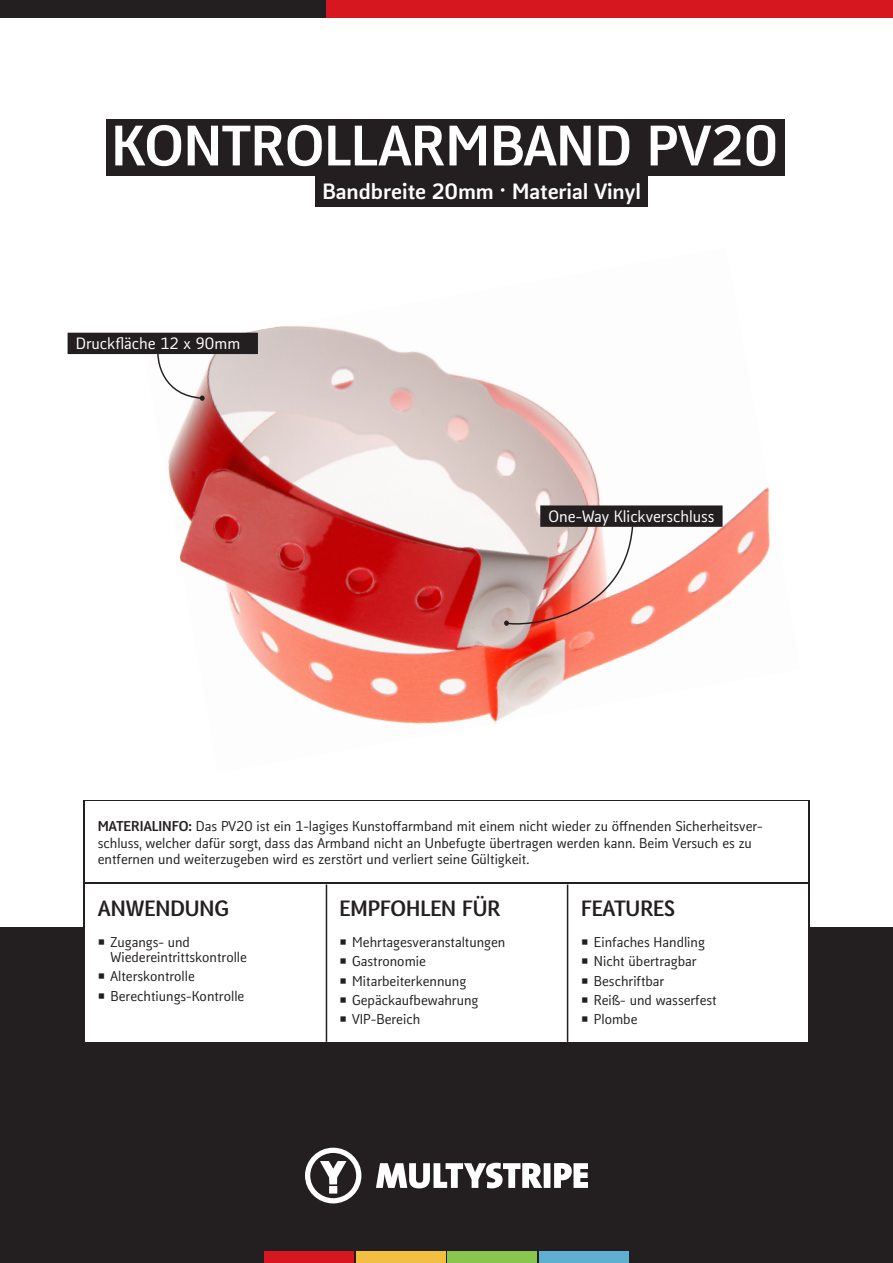
<style>
.page{position:relative;width:893px;height:1263px;background:#fff}
.page>*{position:absolute;margin:0;border:0;box-sizing:border-box;transform-origin:0 0}
.Headline_4__weiss_au{font:800 54px "Kofi Pure Sans";color:#fff}
.Headline_2{font:700 21px "Kofi Red";color:#231f20}
.Headline_1{font:800 21px "Kofi Pure Sans";color:#fff}
.Beschreibung{font:500 15.6px "Kofi Pure Sans";color:#fff}
.Fliesstext{font:500 13.5px/16.5px "Kofi Pure Sans";color:#231f20}
.Liste{font:500 13.5px/15px "Kofi Pure Sans";color:#231f20}
.s1{font-weight:800}
</style>
<div class="page">
<img style="left:144px;top:325px;width:626px;height:399px">
<div style="left:0;top:927px;width:893px;height:336px;background:#231f20"></div>
<div style="left:265px;top:1251px;width:89px;height:12px;background:#d7171f"></div>
<div style="left:356px;top:1251px;width:89px;height:12px;background:#f3bf42"></div>
<div style="left:448px;top:1251px;width:89px;height:12px;background:#89c650"></div>
<div style="left:539px;top:1251px;width:89px;height:12px;background:#5eafd0"></div>
<div style="left:0;top:0;width:893px;height:17px;background:#d7171f"></div>
<div style="left:83px;top:800px;width:727px;height:246px;background:#231f20"></div>
<div style="left:85px;top:884px;width:723px;height:158px;background:#fff"></div>
<div style="left:85px;top:801px;width:723px;height:81px;background:#fff"></div>
<hr style="left:326px;top:884px;width:1px;height:158px;background:#231f20">
<hr style="left:567px;top:884px;width:1px;height:158px;background:#231f20">
<div style="left:106px;top:119px;width:679px;height:56px;background:#231f20"></div>
<div style="left:315px;top:174px;width:332px;height:33px;background:#231f20"></div>
<img style="left:504px;top:525px;width:130px;height:102px">
<div style="left:540px;top:505px;width:183px;height:22px;background:#231f20"></div>
<svg style="left:155px;top:354px;width:50px;height:47px"></svg>
<div style="left:68px;top:333px;width:190px;height:21px;background:#231f20"></div>
<svg style="left:305px;top:1148px;width:283px;height:55px"></svg>
<div style="left:0;top:0;width:326px;height:17px;background:#231f20"></div>
<p class="Headline_4__weiss_au" style="left:111px;top:108px;width:668px">KONTROLLARMBAND PV20</p>
<p class="Headline_1" style="left:322px;top:176px;width:320px">Bandbreite 20mm · Material Vinyl</p>
<p class="Beschreibung" style="left:76px;top:333px;width:166px">Druckfläche 12 x 90mm</p>
<p class="Beschreibung" style="left:549px;top:506px;width:167px">One-Way Klickverschluss</p>
<p class="Fliesstext" style="left:98px;top:818px;width:666px"><span class="s1">MATERIALINFO:</span> Das PV20 ist ein 1-lagiges Kunstoffarmband mit einem nicht wieder zu öffnenden Sicherheitsver&shy;schluss, welcher dafür sorgt, dass das Armband nicht an Unbefugte übertragen werden kann. Beim Versuch es zu</p>
<p class="Fliesstext" style="left:98px;top:851px;width:433px">entfernen und weiterzugeben wird es zerstört und verliert seine Gültigkeit.</p>
<p class="Headline_2" style="left:98px;top:894px;width:62px">ANWENDUN</p>
<p class="Headline_2" style="left:215px;top:894px;width:16px">G</p>
<p class="Liste" style="left:111px;top:935px;width:138px">Zugangs- und<br>Wiedereintrittskontrolle</p>
<p class="Liste" style="left:111px;top:969px;width:86px">Alterskontrolle</p>
<p class="Liste" style="left:111px;top:988px;width:135px">Berechtiungs-Kontrolle</p>
<p class="Headline_2" style="left:339px;top:894px;width:14px">EMP</p>
<p class="Headline_2" style="left:380px;top:894px;width:122px">FOHLEN FÜR</p>
<p class="Liste" style="left:352px;top:935px;width:155px">Mehrtagesveranstaltungen</p>
<p class="Liste" style="left:352px;top:954px;width:75px">Gastronomie</p>
<p class="Liste" style="left:352px;top:973px;width:115px">Mitarbeiterkennung</p>
<p class="Liste" style="left:352px;top:993px;width:128px">Gepäckaufbewahrung</p>
<p class="Liste" style="left:352px;top:1012px;width:69px">VIP-Bereich</p>
<p class="Headline_2" style="left:581px;top:894px;width:58px">FEATURE</p>
<p class="Headline_2" style="left:664px;top:894px;width:12px">S</p>
<p class="Liste" style="left:594px;top:935px;width:112px">Einfaches Handling</p>
<p class="Liste" style="left:594px;top:954px;width:104px">Nicht übertragbar</p>
<p class="Liste" style="left:594px;top:973px;width:72px">Beschriftbar</p>
<p class="Liste" style="left:594px;top:993px;width:124px">Reiß- und wasserfest</p>
<p class="Liste" style="left:594px;top:1012px;width:45px">Plombe</p>
</div>
